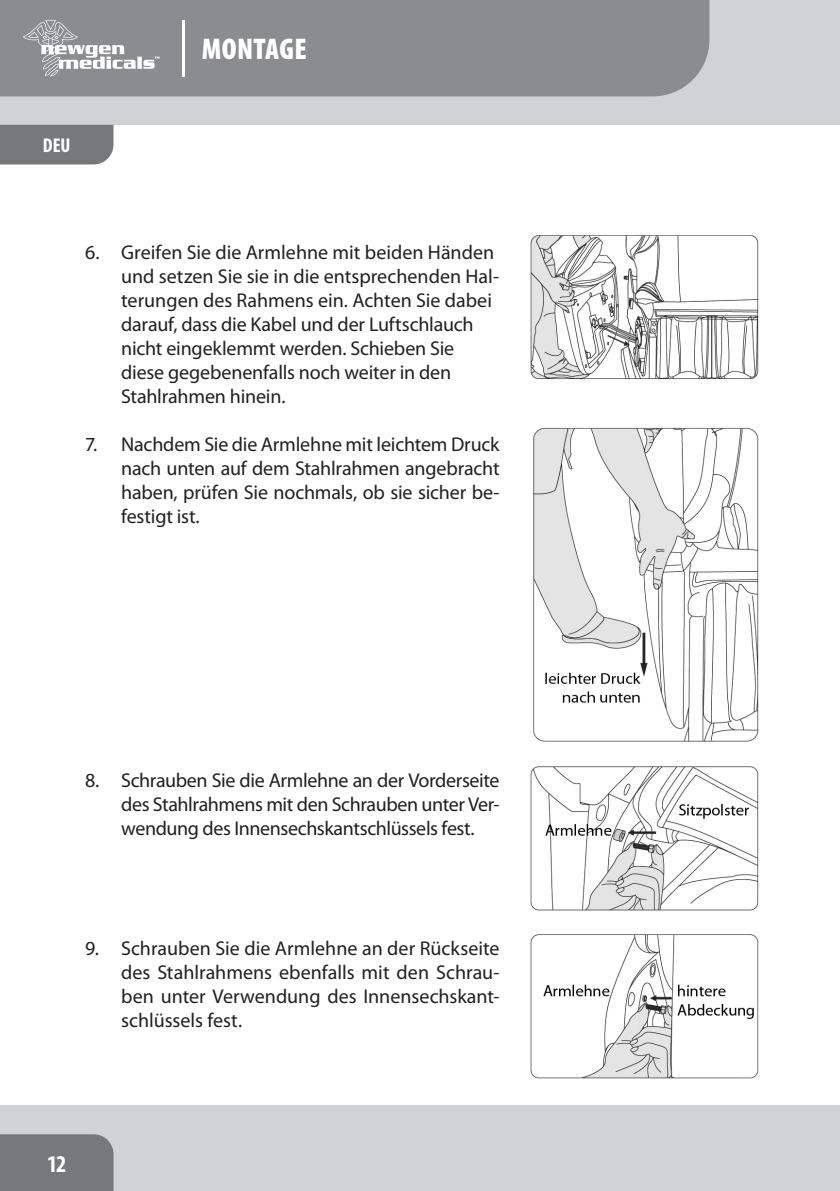
<style>
.page{position:relative;width:840px;height:1191px;background:#fff}
.page>*{position:absolute;margin:0;border:0;box-sizing:border-box;transform-origin:0 0}
.t1{font:900 condensed 30px "Myriad Pro";color:#fff}
.t2{font:700 condensed 24px "Myriad Pro";color:#fff}
.t3{font:20px/24px "Myriad Pro";letter-spacing:-.01em;color:#231f20;text-align:justify}
.t4{font:700 condensed 20px "Myriad Pro";color:#fff}
</style>
<div class="page">
<div style="left:0;top:0;width:839px;height:125px;background:#d1d2d4"></div>
<div style="left:0;top:1106px;width:839px;height:85px;background:#d1d2d4"></div>
<div style="left:0;top:0;width:709px;height:96px;background:#8a8c8f"></div>
<div style="left:0;top:125px;width:113px;height:39px;background:#76787b"></div>
<div style="left:0;top:1134px;width:113px;height:57px;background:#76787b"></div>
<svg style="left:23px;top:20px;width:136px;height:57px;background:#a0a2a4"></svg>
<hr style="left:181px;top:20px;width:3px;height:57px;background:#fff">
<img style="left:530px;top:235px;width:229px;height:844px">
<p class="t4" style="left:43px;top:133px;width:29px">DEU</p>
<h1 class="t1" style="left:202px;top:33px;width:50px">MONTAGE</h1>
<p class="t3" style="left:121px;top:240px;width:379px;text-align:left;text-indent:-36px">6. Greifen Sie die Armlehne mit beiden Händen und setzen Sie sie in die entsprechenden Hal&shy;terungen des Rahmens ein. Achten Sie dabei darauf, dass die Kabel und der Luftschlauch nicht eingeklemmt werden. Schieben Sie diese gegebenenfalls noch weiter in den Stahlrahmen hinein.</p>
<p class="t3" style="left:121px;top:432px;width:380px;text-indent:-36px">7. Nachdem Sie die Armlehne mit leichtem Druck nach unten auf dem Stahlrahmen angebracht haben, prüfen Sie nochmals, ob sie sicher be&shy;festigt ist.</p>
<p class="t3" style="left:121px;top:768px;width:380px;text-indent:-36px">8. Schrauben Sie die Armlehne an der Vorderseite des Stahlrahmens mit den Schrauben unter Ver&shy;wendung des Innensechskantschlüssels fest.</p>
<p class="t3" style="left:121px;top:936px;width:380px;text-indent:-36px">9. Schrauben Sie die Armlehne an der Rückseite des Stahlrahmens ebenfalls mit den Schrau&shy;ben unter Verwendung des Innensechskant&shy;schlüssels fest.</p>
<p class="t2" style="left:47px;top:1148px;width:21px">12</p>
</div>
